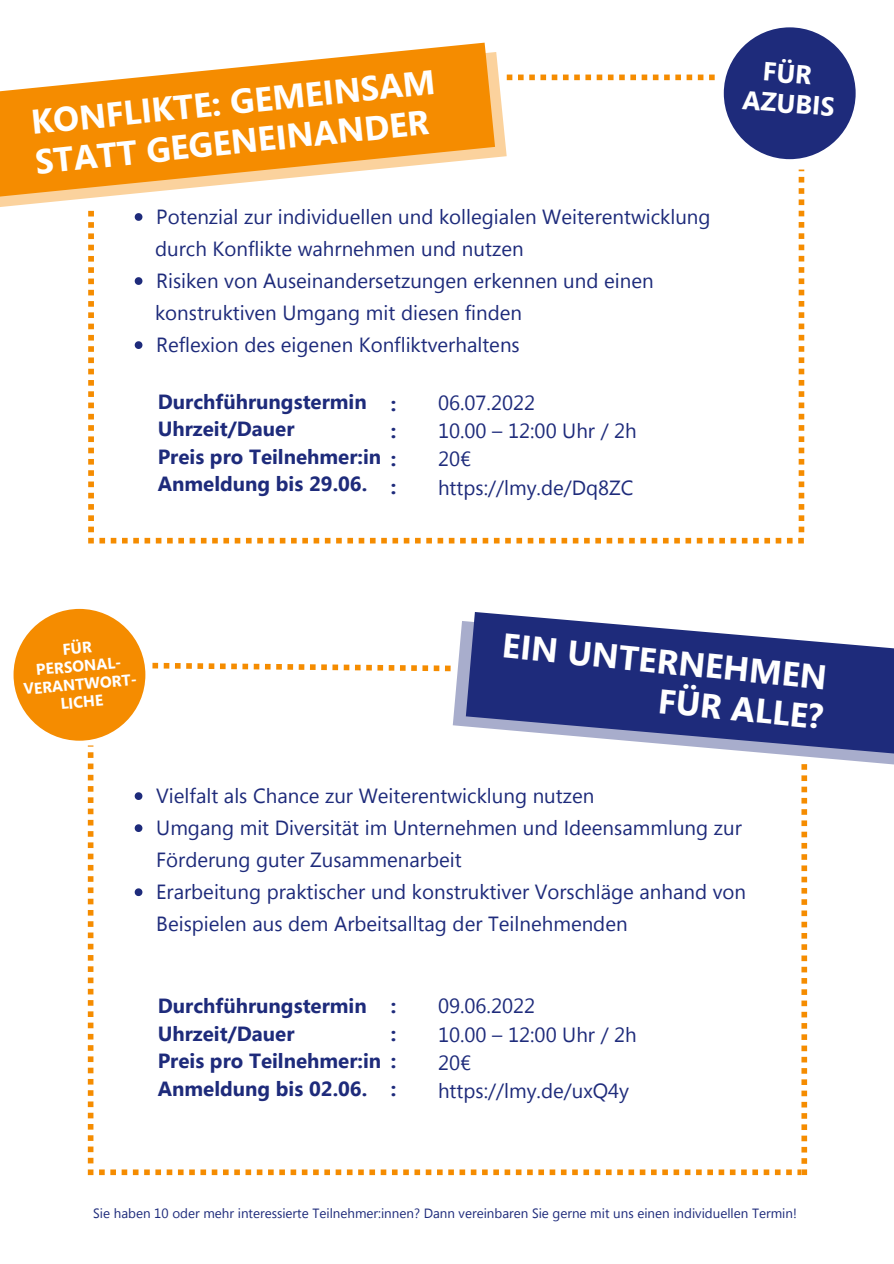
<style>
.page{position:relative;width:894px;height:1264px;background:#fff}
.page>*{position:absolute;margin:0;border:0;box-sizing:border-box;transform-origin:0 0}
.t1{font:700 34.05px "Segoe UI";color:#fff}
.t2{font:700 26.1px "Segoe UI";color:#fff}
.t3{font:20.4px/32px "Segoe UI";color:#1e2b7b}
.t4{font:700 20.4px "Segoe UI";color:#1e2b7b}
.t5{font:700 15.6px/18px "Segoe UI";color:#fff;text-align:center}
.t6{font:13.35px "Segoe UI";color:#1e2b7b}
</style>
<div class="page">
<svg style="left:88px;top:222px;width:6px;height:310px"></svg>
<svg style="left:88px;top:538px;width:715px;height:5px"></svg>
<svg style="left:506px;top:75px;width:208px;height:5px"></svg>
<svg style="left:152px;top:662px;width:298px;height:9px"></svg>
<svg style="left:798px;top:169px;width:6px;height:363px"></svg>
<svg style="left:88px;top:52px;width:418px;height:165px"></svg>
<svg style="left:452px;top:621px;width:441px;height:147px"></svg>
<svg style="left:0;top:43px;width:495px;height:165px;fill:#f58c00"></svg>
<svg style="left:465px;top:612px;width:428px;height:145px;fill:#1e2b7b"></svg>
<div style="left:723px;top:27px;width:132px;height:132px;background:#1e2b7b;border-radius:50%"></div>
<div style="left:14px;top:609px;width:131px;height:131px;background:#f58c00;border-radius:50%"></div>
<svg style="left:135px;top:213px;width:7px;height:8px"></svg>
<svg style="left:135px;top:277px;width:7px;height:8px"></svg>
<svg style="left:135px;top:341px;width:7px;height:8px"></svg>
<svg style="left:88px;top:745px;width:718px;height:430px"></svg>
<p class="t1" style="left:29px;top:98px;width:407px;rotate:-6deg">KONFLIKTE: GEMEINSAM</p>
<p class="t1" style="left:33px;top:138px;width:397px;rotate:-6deg">STATT GEGENEINANDER</p>
<p class="t3" style="left:156px;top:200px;width:555px">Potenzial zur individuellen und kollegialen Weiterentwicklung</p>
<p class="t3" style="left:155px;top:232px;width:370px">durch Konflikte wahrnehmen und nutzen</p>
<p class="t3" style="left:156px;top:264px;width:498px">Risiken von Auseinandersetzungen erkennen und einen</p>
<p class="t3" style="left:155px;top:296px;width:368px">konstruktiven Umgang mit diesen finden</p>
<p class="t3" style="left:156px;top:328px;width:365px">Reflexion des eigenen Konfliktverhaltens</p>
<p class="t4" style="left:158px;top:386px;width:210px">Durchführungstermin</p>
<p class="t4" style="left:158px;top:414px;width:138px">Uhrzeit/Dauer</p>
<p class="t4" style="left:158px;top:442px;width:225px">Preis pro Teilnehmer:in</p>
<p class="t4" style="left:158px;top:469px;width:211px">Anmeldung bis 29.06.</p>
<p class="t4" style="left:390px;top:389px;width:7px">:</p>
<p class="t4" style="left:390px;top:416px;width:7px">:</p>
<p class="t4" style="left:390px;top:444px;width:7px">:</p>
<p class="t4" style="left:390px;top:471px;width:7px">:</p>
<p class="t3" style="left:438px;top:386px;width:99px">06.07.2022</p>
<p class="t3" style="left:438px;top:414px;width:200px">10.00 – 12:00 Uhr / 2h</p>
<p class="t3" style="left:438px;top:442px;width:35px">20€</p>
<p class="t3" style="left:438px;top:470px;width:197px">https://lmy.de/Dq8ZC</p>
<p class="t2" style="left:744px;top:80px;width:94px;rotate:5deg">AZUBIS</p>
<p class="t5" style="left:34px;top:642px;width:91px;rotate:-5deg">FÜR<br>PERSONAL-</p>
<p class="t5" style="left:23px;top:679px;width:119px;rotate:-5deg">VERANTWORT-<br>LICHE</p>
<p class="t1" style="left:505px;top:619px;width:327px;rotate:6deg">EIN UNTERNEHMEN</p>
<p class="t1" style="left:660px;top:675px;width:167px;rotate:6deg">FÜR ALLE?</p>
<p class="t3" style="left:156px;top:779px;width:439px">Vielfalt als Chance zur Weiterentwicklung nutzen</p>
<p class="t3" style="left:156px;top:811px;width:587px">Umgang mit Diversität im Unternehmen und Ideensammlung zur<br>Förderung guter Zusammenarbeit</p>
<p class="t3" style="left:156px;top:875px;width:591px">Erarbeitung praktischer und konstruktiver Vorschläge anhand von<br>Beispielen aus dem Arbeitsalltag der Teilnehmenden</p>
<p class="t4" style="left:158px;top:991px;width:210px">Durchführungstermin</p>
<p class="t4" style="left:158px;top:1018px;width:138px">Uhrzeit/Dauer</p>
<p class="t4" style="left:158px;top:1046px;width:225px">Preis pro Teilnehmer:in</p>
<p class="t4" style="left:158px;top:1073px;width:211px">Anmeldung bis 02.06.</p>
<p class="t4" style="left:390px;top:991px;width:7px">:</p>
<p class="t4" style="left:390px;top:1018px;width:7px">:</p>
<p class="t4" style="left:390px;top:1046px;width:7px">:</p>
<p class="t4" style="left:390px;top:1073px;width:7px">:</p>
<p class="t3" style="left:438px;top:989px;width:99px">09.06.2022</p>
<p class="t3" style="left:438px;top:1017px;width:200px">10.00 – 12:00 Uhr / 2h</p>
<p class="t3" style="left:438px;top:1045px;width:35px">20€</p>
<p class="t3" style="left:438px;top:1073px;width:192px">https://lmy.de/uxQ4y</p>
<p class="t6" style="left:93px;top:1203px;width:704px">Sie haben 10 oder mehr interessierte Teilnehmer:innen? Dann vereinbaren Sie gerne mit uns einen individuellen Termin!</p>
</div>
